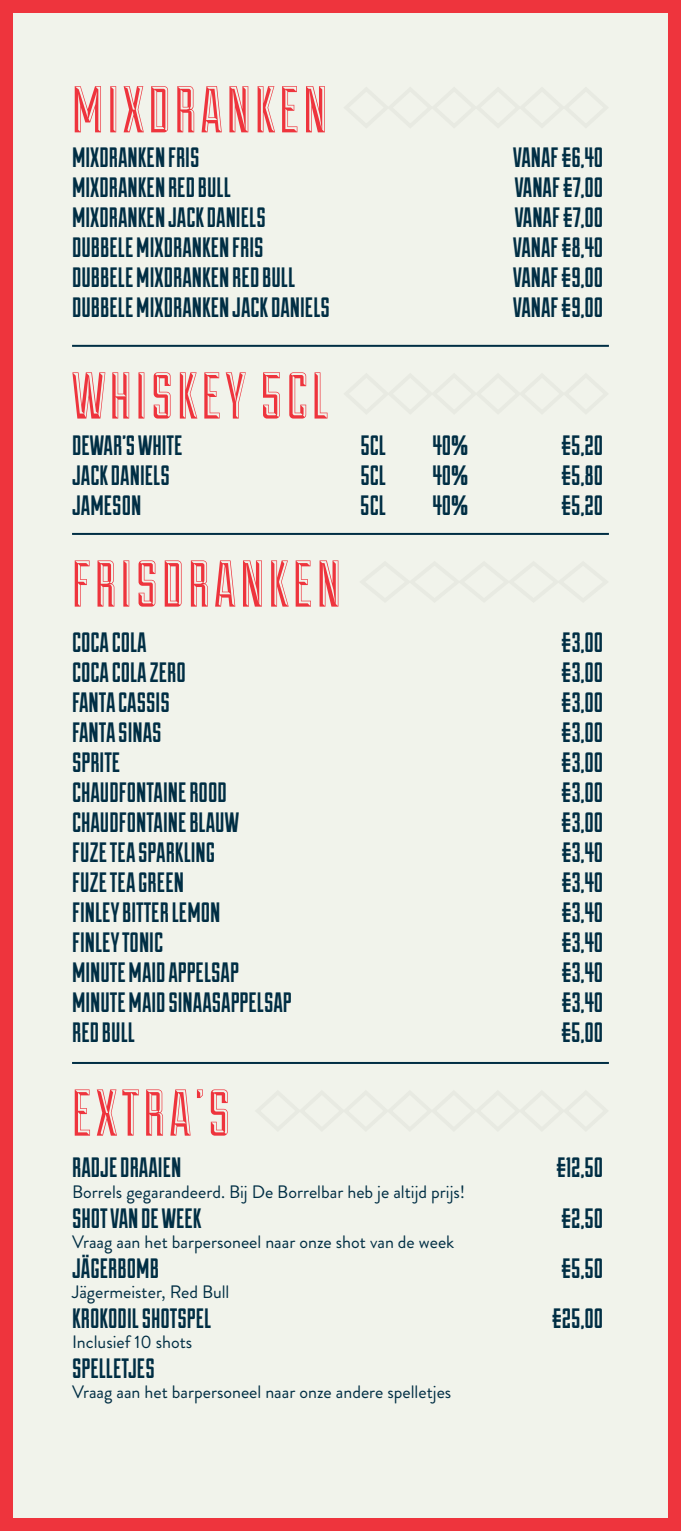
<style>
.page{position:relative;width:681px;height:1531px;background:#fff}
.page>*{position:absolute;margin:0;border:0;box-sizing:border-box;transform-origin:0 0}
.t1{font:66px "Duke";letter-spacing:.06em;color:#ee343d}
.t2{font:28px "Duke Fill";color:#002e44}
.t3{font:18px "Brandon Grotesque";color:#002e44}
</style>
<div class="page">
<div style="left:0;top:0;width:680px;height:1531px;background:#f1f3eb"></div>
<svg style="left:340px;top:370px;width:271px;height:47px"></svg>
<svg style="left:357px;top:558px;width:254px;height:47px"></svg>
<svg style="left:252px;top:1087px;width:359px;height:47px"></svg>
<hr style="left:72px;top:533px;width:536px;height:2px;background:#002e44">
<hr style="left:72px;top:345px;width:536px;height:2px;background:#002e44">
<hr style="left:72px;top:1062px;width:536px;height:2px;background:#002e44">
<svg style="left:340px;top:84px;width:271px;height:47px"></svg>
<h1 class="t1" style="left:72px;top:71px;width:257px">MIXDRANKEN</h1>
<p class="t2" style="left:72px;top:141px;width:129px">MIXDRANKEN FRIS</p>
<p class="t2" style="left:513px;top:141px;width:91px">VANAF €6,4O</p>
<p class="t2" style="left:72px;top:171px;width:160px">MIXDRANKEN RED BULL</p>
<p class="t2" style="left:514px;top:171px;width:90px">VANAF €7,OO</p>
<p class="t2" style="left:72px;top:201px;width:195px">MIXDRANKEN JACK DANIELS</p>
<p class="t2" style="left:514px;top:201px;width:90px">VANAF €7,OO</p>
<p class="t2" style="left:72px;top:231px;width:193px">DUBBELE MIXDRANKEN FRIS</p>
<p class="t2" style="left:513px;top:231px;width:91px">VANAF €8,4O</p>
<p class="t2" style="left:72px;top:261px;width:224px">DUBBELE MIXDRANKEN RED BULL</p>
<p class="t2" style="left:513px;top:261px;width:91px">VANAF €9,OO</p>
<p class="t2" style="left:72px;top:291px;width:259px">DUBBELE MIXDRANKEN JACK DANIELS</p>
<p class="t2" style="left:513px;top:291px;width:91px">VANAF €9,OO</p>
<h1 class="t1" style="left:72px;top:358px;width:258px">WHISKEY 5CL</h1>
<p class="t2" style="left:72px;top:429px;width:112px">DEWAR’S WHITE</p>
<p class="t2" style="left:360px;top:429px;width:27px">5CL</p>
<p class="t2" style="left:432px;top:429px;width:37px">4O%</p>
<p class="t2" style="left:561px;top:429px;width:43px">€5,2O</p>
<p class="t2" style="left:72px;top:459px;width:99px">JACK DANIELS</p>
<p class="t2" style="left:360px;top:459px;width:27px">5CL</p>
<p class="t2" style="left:432px;top:459px;width:37px">4O%</p>
<p class="t2" style="left:561px;top:459px;width:43px">€5,8O</p>
<p class="t2" style="left:72px;top:489px;width:71px">JAMESON</p>
<p class="t2" style="left:360px;top:489px;width:27px">5CL</p>
<p class="t2" style="left:432px;top:489px;width:37px">4O%</p>
<p class="t2" style="left:561px;top:489px;width:43px">€5,2O</p>
<h1 class="t1" style="left:72px;top:546px;width:270px">FRISDRANKEN</h1>
<p class="t2" style="left:72px;top:626px;width:76px">COCA COLA</p>
<p class="t2" style="left:561px;top:626px;width:43px">€3,OO</p>
<p class="t2" style="left:72px;top:656px;width:115px">COCA COLA ZERO</p>
<p class="t2" style="left:561px;top:656px;width:43px">€3,OO</p>
<p class="t2" style="left:72px;top:686px;width:99px">FANTA CASSIS</p>
<p class="t2" style="left:561px;top:686px;width:43px">€3,OO</p>
<p class="t2" style="left:72px;top:716px;width:91px">FANTA SINAS</p>
<p class="t2" style="left:561px;top:716px;width:43px">€3,OO</p>
<p class="t2" style="left:72px;top:746px;width:50px">SPRITE</p>
<p class="t2" style="left:561px;top:746px;width:43px">€3,OO</p>
<p class="t2" style="left:72px;top:776px;width:156px">CHAUDFONTAINE ROOD</p>
<p class="t2" style="left:561px;top:776px;width:43px">€3,OO</p>
<p class="t2" style="left:72px;top:806px;width:168px">CHAUDFONTAINE BLAUW</p>
<p class="t2" style="left:561px;top:806px;width:43px">€3,OO</p>
<p class="t2" style="left:72px;top:836px;width:145px">FUZE TEA SPARKLING</p>
<p class="t2" style="left:561px;top:836px;width:43px">€3,4O</p>
<p class="t2" style="left:72px;top:866px;width:113px">FUZE TEA GREEN</p>
<p class="t2" style="left:561px;top:866px;width:43px">€3,4O</p>
<p class="t2" style="left:72px;top:896px;width:150px">FINLEY BITTER LEMON</p>
<p class="t2" style="left:561px;top:896px;width:43px">€3,4O</p>
<p class="t2" style="left:72px;top:926px;width:92px">FINLEY TONIC</p>
<p class="t2" style="left:561px;top:926px;width:43px">€3,4O</p>
<p class="t2" style="left:72px;top:956px;width:168px">MINUTE MAID APPELSAP</p>
<p class="t2" style="left:561px;top:956px;width:43px">€3,4O</p>
<p class="t2" style="left:72px;top:986px;width:221px">MINUTE MAID SINAASAPPELSAP</p>
<p class="t2" style="left:561px;top:986px;width:43px">€3,4O</p>
<p class="t2" style="left:72px;top:1016px;width:64px">RED BULL</p>
<p class="t2" style="left:561px;top:1016px;width:43px">€5,OO</p>
<h1 class="t1" style="left:72px;top:1074px;width:160px">EXTRA’S</h1>
<p class="t2" style="left:72px;top:1151px;width:111px">RADJE DRAAIEN</p>
<p class="t2" style="left:555px;top:1151px;width:49px">€12,5O</p>
<p class="t3" style="left:72px;top:1179px;width:394px">Borrels gegarandeerd. Bij De Borrelbar heb je altijd prijs!</p>
<p class="t2" style="left:72px;top:1202px;width:131px">SHOT VAN DE WEEK</p>
<p class="t2" style="left:561px;top:1202px;width:43px">€2,5O</p>
<p class="t3" style="left:72px;top:1229px;width:383px">Vraag aan het barpersoneel naar onze shot van de week</p>
<p class="t2" style="left:72px;top:1252px;width:88px">JÄGERBOMB</p>
<p class="t2" style="left:561px;top:1252px;width:44px">€5,5O</p>
<p class="t3" style="left:72px;top:1279px;width:159px">Jägermeister, Red Bull</p>
<p class="t2" style="left:72px;top:1302px;width:141px">KROKODIL SHOTSPEL</p>
<p class="t2" style="left:551px;top:1302px;width:53px">€25,OO</p>
<p class="t3" style="left:72px;top:1329px;width:122px">Inclusief 10 shots</p>
<p class="t2" style="left:72px;top:1352px;width:84px">SPELLETJES</p>
<p class="t3" style="left:72px;top:1379px;width:380px">Vraag aan het barpersoneel naar onze andere spelletjes</p>
</div>
